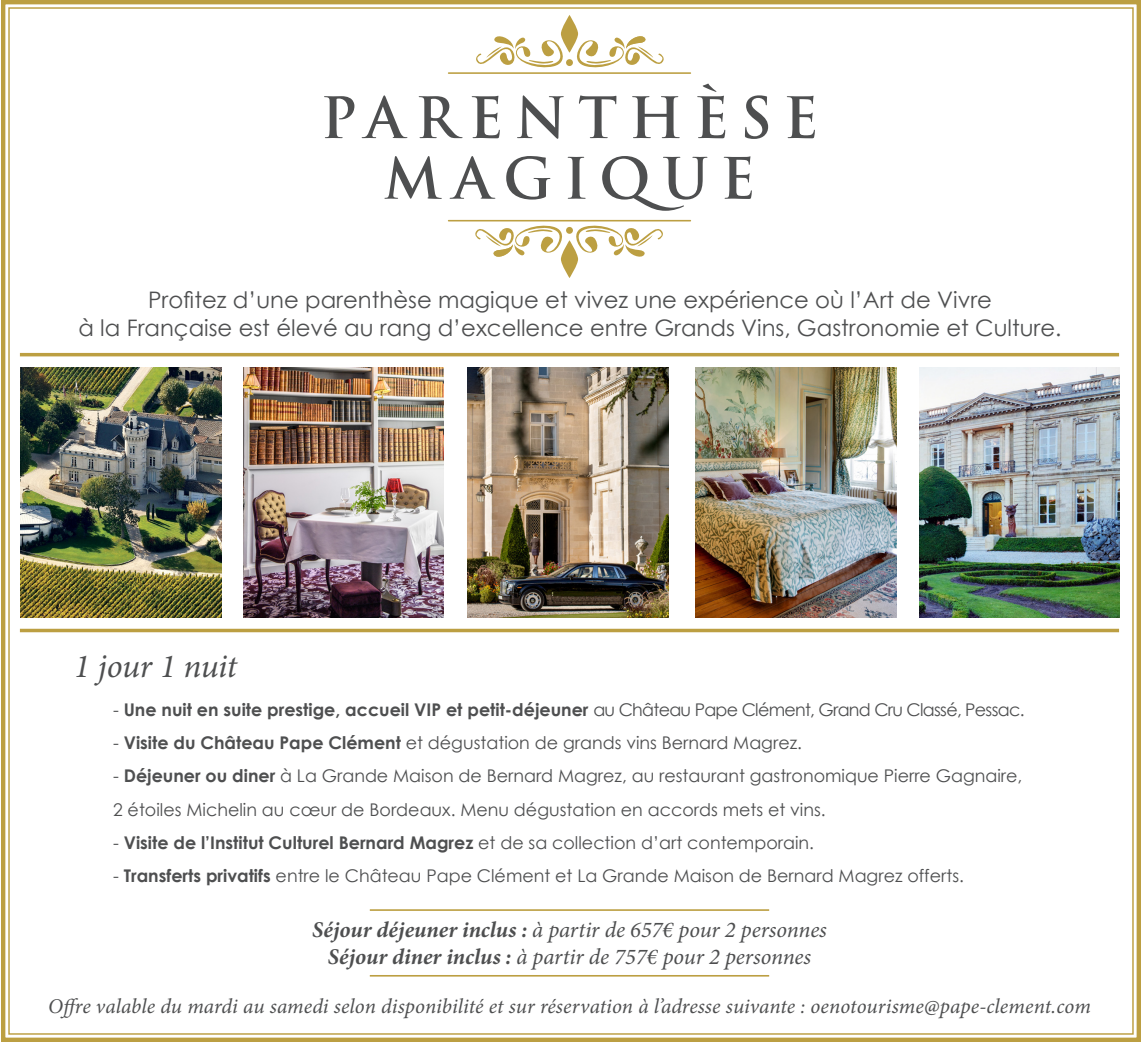
<style>
.page{position:relative;width:1141px;height:1042px;background:#fff}
.page>*{position:absolute;margin:0;border:0;box-sizing:border-box;transform-origin:0 0}
.t1{font:700 55.48px "Trajan Pro";letter-spacing:.2em;color:#4e4f50}
.t2{font:italic 33.6px "Minion Pro";letter-spacing:-.015em;color:#4e4f50}
.t3{font:22.75px "Century Gothic";color:#4e4f50}
.t4{font:italic 22.57px "Minion Pro";letter-spacing:-.005em;color:#4e4f50}
.t5{font:italic 21px "Minion Pro";color:#4e4f50}
.t6{font:17.5px/33.2px "Century Gothic";color:#4e4f50}
.t7{font:700 17.5px "Century Gothic";color:#4e4f50}
.s1{font-weight:400}
.s2{font-weight:700}
</style>
<div class="page">
<img style="left:1px;top:0;width:1140px;height:1042px">
<p class="t1" style="left:321px;top:83px;width:499px">PARENTHÈSE</p>
<p class="t1" style="left:384px;top:144px;width:373px">MAGIQUE</p>
<p class="t3" style="left:148px;top:284px;width:845px">Profitez d’une parenthèse magique et vivez une expérience où l’Art de Vivre</p>
<p class="t3" style="left:78px;top:312px;width:985px">à la Française est élevé au rang d’excellence entre Grands Vins, Gastronomie et Culture.</p>
<p class="t2" style="left:74px;top:643px;width:165px">1 jour 1 nuit</p>
<p class="t7" style="left:113px;top:696px;width:913px"><span class="s1">-</span> Une nuit en suite prestige, accueil VIP et petit-déjeuner <span class="s1">au Château Pape Clément, Grand Cru Classé, Pessac.</span></p>
<p class="t6" style="left:113px;top:726px;width:690px">- <span class="s2">Visite du Château Pape Clément</span> et dégustation de grands vins Bernard Magrez.</p>
<p class="t6" style="left:113px;top:759px;width:911px">- <span class="s2">Déjeuner ou diner</span> à La Grande Maison de Bernard Magrez, au restaurant gastronomique Pierre Gagnaire,<br>2 étoiles Michelin au cœur de Bordeaux. Menu dégustation en accords mets et vins.</p>
<p class="t7" style="left:113px;top:829px;width:702px"><span class="s1">-</span> Visite de l’Institut Culturel Bernard Magrez <span class="s1">et de sa collection d’art contemporain.</span></p>
<p class="t6" style="left:113px;top:859px;width:852px">- <span class="s2">Transferts privatifs</span> entre le Château Pape Clément et La Grande Maison de Bernard Magrez offerts.</p>
<p class="t4" style="left:312px;top:914px;width:516px"><span class="s2">Séjour déjeuner inclus :</span> à partir de 657€ pour 2 personnes</p>
<p class="t4" style="left:328px;top:941px;width:485px"><span class="s2">Séjour diner inclus :</span> à partir de 757€ pour 2 personnes</p>
<p class="t5" style="left:48px;top:992px;width:1044px">Offre valable du mardi au samedi selon disponibilité et sur réservation à l’adresse suivante : oenotourisme@pape-clement.com</p>
</div>
